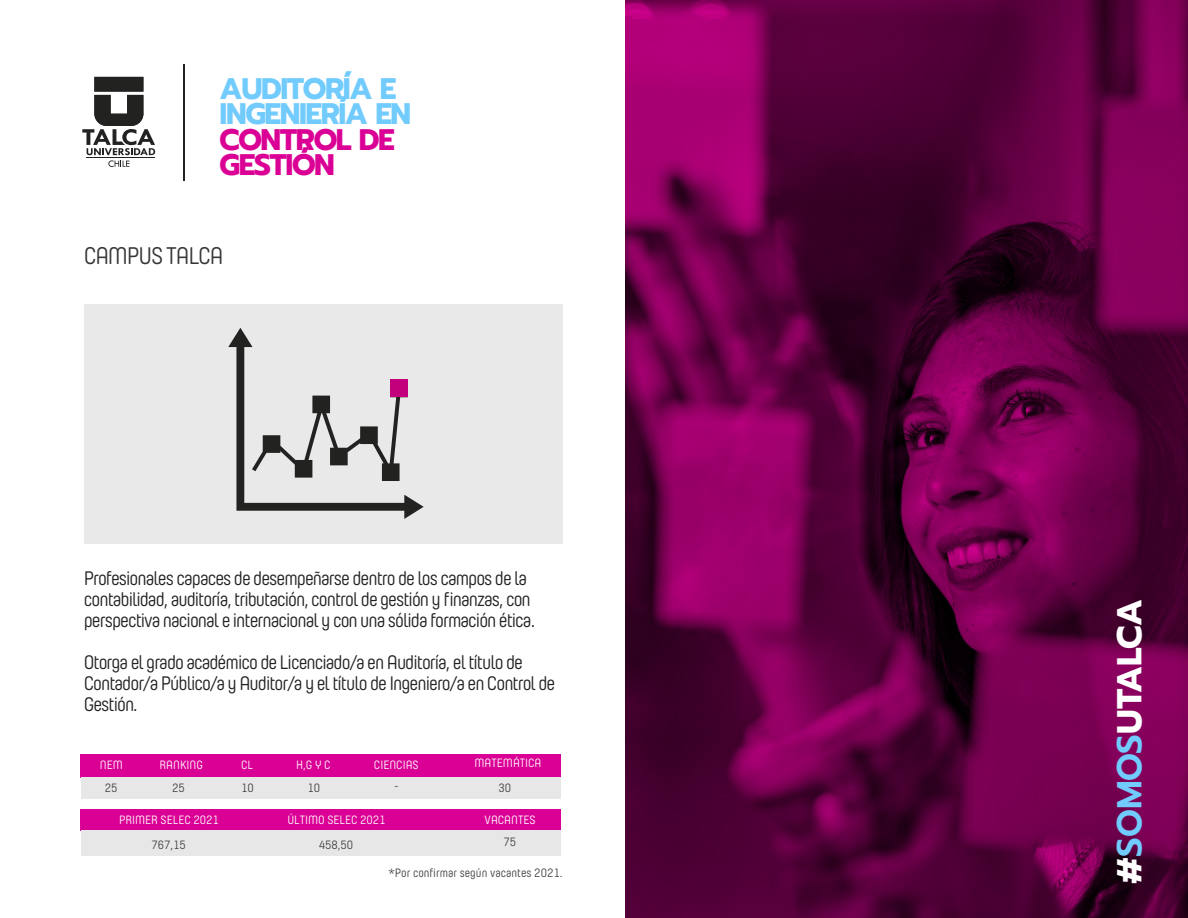
<style>
.page{position:relative;width:1188px;height:918px;background:#fff}
.page>*{position:absolute;margin:0;border:0;box-sizing:border-box;transform-origin:0 0}
.t1{font:700 34.5px "Prompt";letter-spacing:-.025em;color:#fff}
.t2{font:700 29.55px/25.5px "Prompt";letter-spacing:-.05em;color:#72cbfd}
.t3{font:700 29.55px/25.5px "Prompt";letter-spacing:-.05em;color:#db0095}
.t4{font:24px "Yummo";letter-spacing:-.05em;color:#363636}
.t5{font:19.5px/21px "Yummo";letter-spacing:-.05em;color:#222221}
.t6{font:12.15px "Yummo";color:#3e3e3d}
.t7{font:12px "Yummo";color:#fff}
.t8{font:12px "Yummo";color:#3e3e3d}
.s1{font-weight:600;color:#72cbfd}
</style>
<div class="page">
<div style="left:84px;top:304px;width:479px;height:240px;background:#eae9e9"></div>
<div style="left:80px;top:754px;width:480px;height:23px;background:#db0095"></div>
<div style="left:81px;top:777px;width:479px;height:22px;background:#e7e7e7"></div>
<div style="left:80px;top:809px;width:480px;height:21px;background:#db0095"></div>
<div style="left:81px;top:830px;width:479px;height:26px;background:#e7e7e7"></div>
<hr style="left:183px;top:64px;width:1px;height:117px;background:#222221">
<svg style="left:82px;top:77px;width:73px;height:90px"></svg>
<hr style="left:87px;top:157px;width:68px;height:1px;background:#222221">
<svg style="left:228px;top:328px;width:196px;height:191px"></svg>
<div style="left:390px;top:380px;width:18px;height:17px;background:#c2007b"></div>
<img style="left:626px;top:0;width:562px;height:918px">
<h2 class="t2" style="left:220px;top:76px;width:193px">AUDITORÍA E<br>INGENIERÍA EN</h2>
<h2 class="t3" style="left:220px;top:127px;width:177px">CONTROL DE<br>GESTIÓN</h2>
<p class="t4" style="left:84px;top:239px;width:141px">CAMPUS TALCA</p>
<p class="t5" style="left:84px;top:566px;width:453px">Profesionales capaces de desempeñarse dentro de los campos de la contabilidad, auditoría, tributación, control de gestión y finanzas, con perspectiva nacional e internacional y con una sólida formación ética.</p>
<p class="t5" style="left:84px;top:650px;width:473px">Otorga el grado académico de Licenciado/a en Auditoría, el título de<br>Contador/a Público/a y Auditor/a y el título de Ingeniero/a en Control de<br>Gestión.</p>
<p class="t7" style="left:100px;top:756px;width:25px">NEM</p>
<p class="t7" style="left:160px;top:756px;width:45px">RANKING</p>
<p class="t7" style="left:241px;top:756px;width:13px">CL</p>
<p class="t7" style="left:296px;top:756px;width:36px">H,G Y C</p>
<p class="t7" style="left:374px;top:756px;width:46px">CIENCIAS</p>
<p class="t7" style="left:475px;top:755px;width:68px">MATEMÁTICA</p>
<p class="t8" style="left:105px;top:779px;width:14px">25</p>
<p class="t8" style="left:172px;top:779px;width:14px">25</p>
<p class="t8" style="left:241px;top:780px;width:14px">10</p>
<p class="t8" style="left:307px;top:780px;width:14px">10</p>
<p class="t8" style="left:394px;top:778px;width:5px">-</p>
<p class="t8" style="left:498px;top:780px;width:14px">30</p>
<p class="t7" style="left:119px;top:811px;width:101px">PRIMER SELEC 2021</p>
<p class="t7" style="left:287px;top:811px;width:100px">ÚLTIMO SELEC 2021</p>
<p class="t7" style="left:485px;top:811px;width:53px">VACANTES</p>
<p class="t8" style="left:152px;top:836px;width:36px">767,15</p>
<p class="t8" style="left:319px;top:836px;width:36px">458,50</p>
<p class="t8" style="left:503px;top:833px;width:14px">75</p>
<p class="t6" style="left:388px;top:865px;width:176px">*Por confirmar según vacantes 2021.</p>
<h1 class="t1" style="left:1103px;top:884px;width:286px;rotate:-90deg">#<span class="s1">SOMOS</span>UTALCA</h1>
</div>
